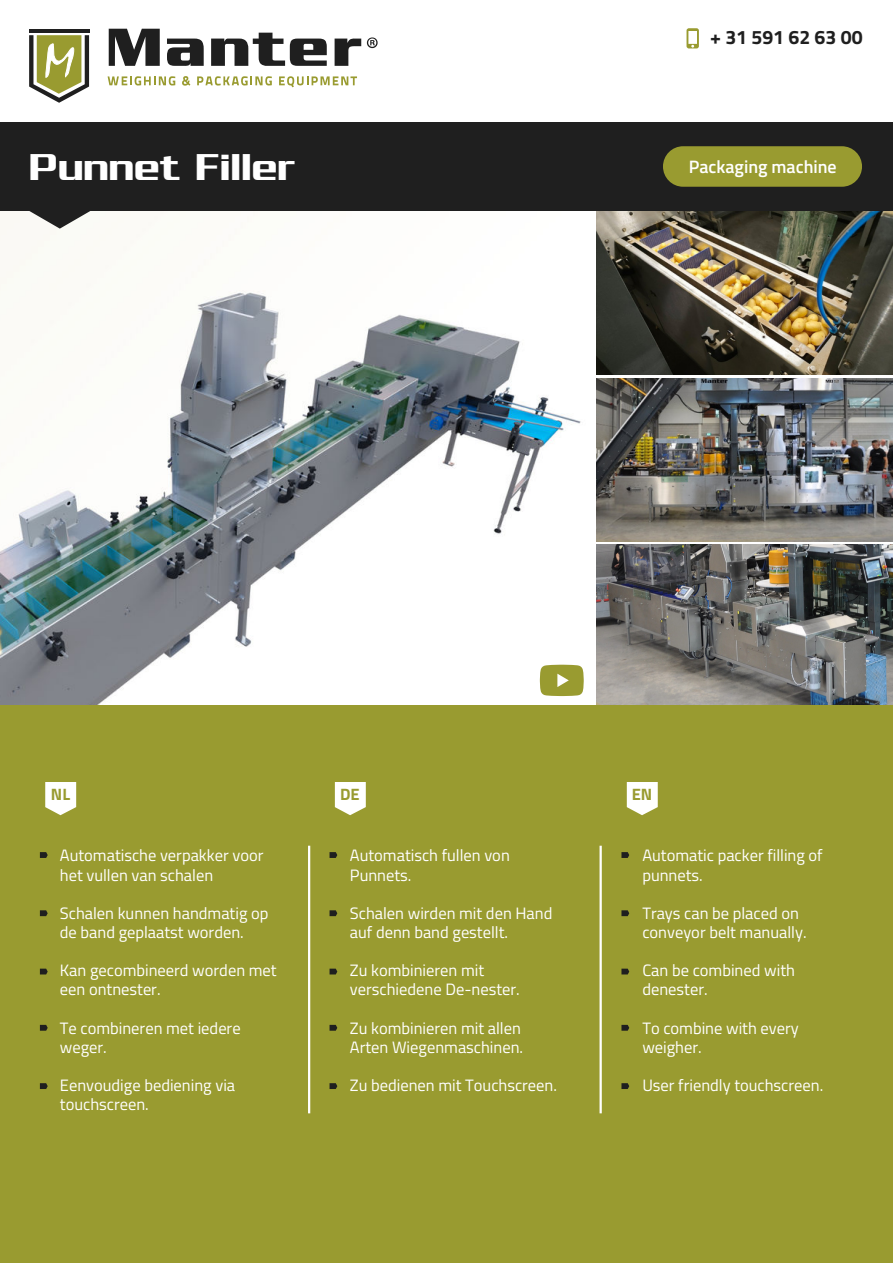
<style>
.page{position:relative;width:893px;height:1264px;background:#fff}
.page>*{position:absolute;margin:0;border:0;box-sizing:border-box;transform-origin:0 0}
.t1{font:40.5px "Serpentine Sans ICG";color:#fff}
.t2{font:700 19.5px "Titillium Web";color:#1f1f1f}
.t3{font:600 18px "Titillium Web";color:#fff}
.t4{font:16.5px/19px "Titillium Web";color:#fff}
.t5{font:700 16.5px "Titillium Web";color:#999b30}
</style>
<div class="page">
<svg style="left:109px;top:29px;width:252px;height:37px"></svg>
<svg style="left:108px;top:76px;width:67px;height:10px"></svg>
<svg style="left:182px;top:76px;width:8px;height:10px"></svg>
<svg style="left:197px;top:76px;width:75px;height:10px"></svg>
<svg style="left:279px;top:76px;width:78px;height:11px"></svg>
<hr style="left:29px;top:29px;width:60px;height:4px;background:#1f1f1f">
<svg style="left:29px;top:35px;width:60px;height:68px"></svg>
<svg style="left:367px;top:37px;width:10px;height:11px"></svg>
<img style="left:596px;top:211px;width:296px;height:164px">
<img style="left:596px;top:378px;width:296px;height:163px">
<img style="left:596px;top:544px;width:296px;height:161px">
<img style="left:0;top:211px;width:584px;height:494px">
<div style="left:0;top:122px;width:892px;height:89px;background:#1f1f1f"></div>
<div style="left:0;top:705px;width:892px;height:557px;background:#999b30"></div>
<hr style="left:308px;top:845px;width:2px;height:268px;background:#fff">
<hr style="left:599px;top:845px;width:2px;height:268px;background:#fff">
<svg style="left:45px;top:782px;width:31px;height:33px"></svg>
<svg style="left:335px;top:782px;width:31px;height:33px"></svg>
<svg style="left:626px;top:782px;width:31px;height:33px"></svg>
<svg style="left:40px;top:852px;width:8px;height:6px"></svg>
<svg style="left:40px;top:910px;width:8px;height:6px"></svg>
<svg style="left:40px;top:968px;width:8px;height:6px"></svg>
<svg style="left:40px;top:1024px;width:8px;height:6px"></svg>
<svg style="left:40px;top:1083px;width:8px;height:5px"></svg>
<svg style="left:329px;top:852px;width:8px;height:6px"></svg>
<svg style="left:329px;top:910px;width:8px;height:6px"></svg>
<svg style="left:329px;top:968px;width:8px;height:6px"></svg>
<svg style="left:329px;top:1024px;width:8px;height:6px"></svg>
<svg style="left:329px;top:1083px;width:8px;height:5px"></svg>
<svg style="left:621px;top:852px;width:8px;height:6px"></svg>
<svg style="left:621px;top:910px;width:8px;height:6px"></svg>
<svg style="left:621px;top:968px;width:8px;height:6px"></svg>
<svg style="left:621px;top:1024px;width:8px;height:6px"></svg>
<svg style="left:621px;top:1083px;width:8px;height:5px"></svg>
<div style="left:663px;top:146px;width:198px;height:41px;background:#999b30;border-radius:20px"></div>
<svg style="left:686px;top:28px;width:12px;height:20px"></svg>
<svg style="left:27px;top:211px;width:66px;height:18px"></svg>
<svg style="left:540px;top:664px;width:43px;height:32px"></svg>
<h1 class="t1" style="left:29px;top:144px;width:269px">Punnet Filler</h1>
<p class="t2" style="left:710px;top:22px;width:154px">+ 31 591 62 63 00</p>
<p class="t3" style="left:688px;top:153px;width:149px">Packaging machine</p>
<p class="t5" style="left:51px;top:781px;width:21px">NL</p>
<p class="t5" style="left:340px;top:781px;width:21px">DE</p>
<p class="t5" style="left:631px;top:781px;width:22px">EN</p>
<p class="t4" style="left:60px;top:845px;width:205px">Automatische verpakker voor het vullen van schalen</p>
<p class="t4" style="left:60px;top:902px;width:210px">Schalen kunnen handmatig op de band geplaatst worden.</p>
<p class="t4" style="left:60px;top:960px;width:218px">Kan gecombineerd worden met een ontnester.</p>
<p class="t4" style="left:60px;top:1017px;width:182px">Te combineren met iedere weger.</p>
<p class="t4" style="left:60px;top:1074px;width:177px">Eenvoudige bediening via touchscreen.</p>
<p class="t4" style="left:350px;top:845px;width:161px">Automatisch fullen von<br>Punnets.</p>
<p class="t4" style="left:350px;top:902px;width:204px">Schalen wirden mit den Hand auf denn band gestellt.</p>
<p class="t4" style="left:350px;top:960px;width:171px">Zu kombinieren mit verschiedene De-nester.</p>
<p class="t4" style="left:350px;top:1017px;width:175px">Zu kombinieren mit allen<br>Arten Wiegenmaschinen.</p>
<p class="t4" style="left:350px;top:1074px;width:208px">Zu bedienen mit Touchscreen.</p>
<p class="t4" style="left:642px;top:845px;width:182px">Automatic packer filling of punnets.</p>
<p class="t4" style="left:642px;top:902px;width:166px">Trays can be placed on conveyor belt manually.</p>
<p class="t4" style="left:642px;top:960px;width:154px">Can be combined with denester.</p>
<p class="t4" style="left:642px;top:1017px;width:158px">To combine with every weigher.</p>
<p class="t4" style="left:642px;top:1074px;width:182px">User friendly touchscreen.</p>
</div>
